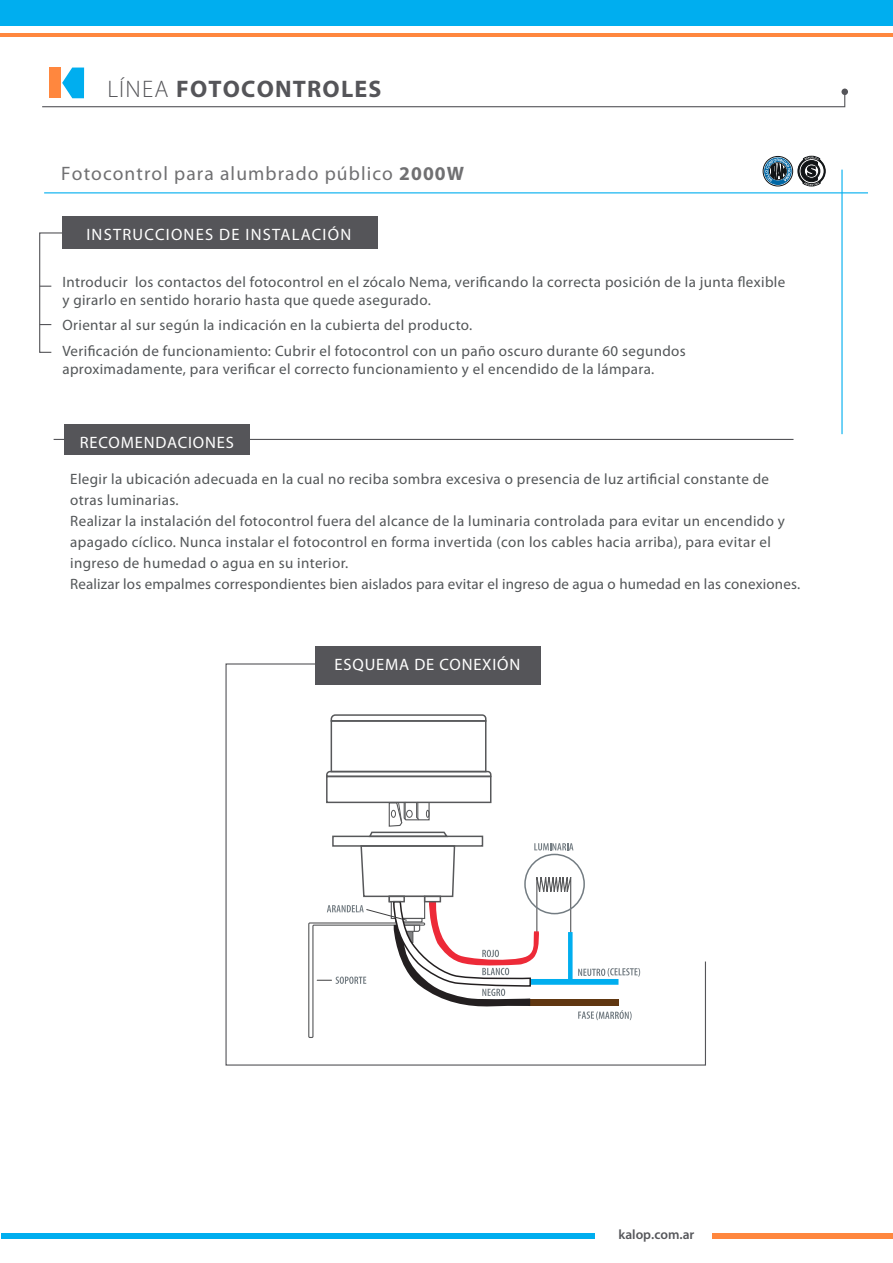
<style>
.page{position:relative;width:893px;height:1263px;background:#fff}
.page>*{position:absolute;margin:0;border:0;box-sizing:border-box;transform-origin:0 0}
.t1{font:700 24px "Myriad Pro";letter-spacing:.05em;color:#555559}
.t2{font:19.5px "Myriad Pro";letter-spacing:.055em;color:#707072}
.t3{font:16.5px "Myriad Pro";letter-spacing:.05em;color:#fff}
.t4{font:16.5px "Myriad Pro";letter-spacing:.075em;color:#fff}
.t5{font:15px/21px "Myriad Pro";letter-spacing:.025em;color:#535658}
.t6{font:600 13.5px "Myriad Pro";color:#56575b}
.s1{font-weight:300}
.s2{font-weight:700}
</style>
<div class="page">
<hr style="left:54px;top:439px;width:739px;height:1px;background:#555559">
<svg style="left:39px;top:232px;width:23px;height:121px"></svg>
<svg style="left:225px;top:663px;width:481px;height:403px"></svg>
<div style="left:315px;top:646px;width:226px;height:38px;background:#555559"></div>
<div style="left:64px;top:424px;width:186px;height:31px;background:#555559"></div>
<div style="left:62px;top:217px;width:316px;height:32px;background:#555559"></div>
<svg style="left:798px;top:156px;width:27px;height:30px"></svg>
<div style="left:763px;top:156px;width:30px;height:30px;border:1px solid #111416;border-radius:50%"></div>
<svg style="left:764px;top:158px;width:27px;height:27px"></svg>
<hr style="left:44px;top:192px;width:824px;height:1px;background:#00aeef">
<hr style="left:841px;top:170px;width:2px;height:264px;background:#00aeef">
<div style="left:49px;top:67px;width:12px;height:31px;background:#ff873e"></div>
<div style="left:0;top:0;width:893px;height:26px;background:#00aeef"></div>
<hr style="left:0;top:33px;width:893px;height:4px;background:#ff873e">
<svg style="left:42px;top:68px;width:804px;height:40px"></svg>
<div style="left:841px;top:89px;width:7px;height:6px;background:#555559;border-radius:50%"></div>
<div style="left:1px;top:1233px;width:593px;height:6px;background:#00aeef"></div>
<div style="left:713px;top:1233px;width:180px;height:6px;background:#ff873e"></div>
<h1 class="t1" style="left:107px;top:75px;width:276px"><span class="s1">LÍNEA</span> FOTOCONTROLES</h1>
<h2 class="t2" style="left:61px;top:163px;width:404px">Fotocontrol para alumbrado público <span class="s2">2000W</span></h2>
<p class="t4" style="left:86px;top:226px;width:266px">INSTRUCCIONES DE INSTALACIÓN</p>
<p class="t5" style="left:62px;top:273px;width:724px;line-height:18px">Introducir los contactos del fotocontrol en el zócalo Nema, verificando la correcta posición de la junta flexible y girarlo en sentido horario hasta que quede asegurado.</p>
<p class="t5" style="left:62px;top:313px;width:625px;line-height:25.5px">Orientar al sur según la indicación en la cubierta del producto.<br>Verificación de funcionamiento: Cubrir el fotocontrol con un paño oscuro durante 60 segundos</p>
<p class="t5" style="left:62px;top:358px;width:593px">aproximadamente, para verificar el correcto funcionamiento y el encendido de la lámpara.</p>
<p class="t3" style="left:80px;top:434px;width:155px">RECOMENDACIONES</p>
<p class="t5" style="left:70px;top:469px;width:731px">Elegir la ubicación adecuada en la cual no reciba sombra excesiva o presencia de luz artificial constante de otras luminarias.<br>Realizar la instalación del fotocontrol fuera del alcance de la luminaria controlada para evitar un encendido y apagado cíclico. Nunca instalar el fotocontrol en forma invertida (con los cables hacia arriba), para evitar el ingreso de humedad o agua en su interior.<br>Realizar los empalmes correspondientes bien aislados para evitar el ingreso de agua o humedad en las conexiones.</p>
<p class="t3" style="left:335px;top:656px;width:187px">ESQUEMA DE CONEXIÓN</p>
<p class="t6" style="left:618px;top:1227px;width:77px">kalop.com.ar</p>
</div>
